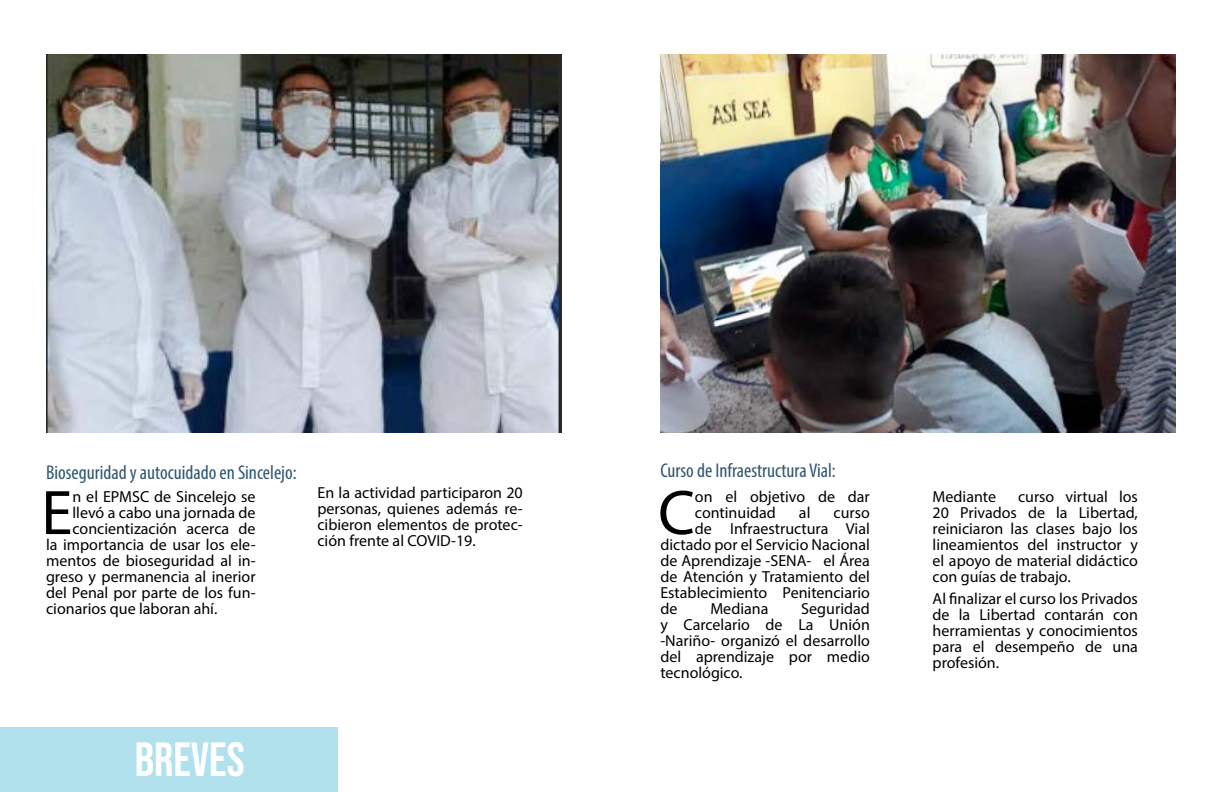
<style>
.page{position:relative;width:1224px;height:792px;background:#fff}
.page>*{position:absolute;margin:0;border:0;box-sizing:border-box;transform-origin:0 0}
.t1{font:63.5px "Myriad Pro";color:#000}
.t2{font:48px "Bebas Neue";color:#fff}
.t3{font:condensed 20px "Myriad Pro";color:#305671}
.t4{font:16px/16px "Myriad Pro";color:#000;text-align:justify}
</style>
<div class="page">
<div style="left:0;top:728px;width:338px;height:64px;background:#b1e1ec"></div>
<img style="left:46px;top:54px;width:515px;height:379px">
<img style="left:660px;top:54px;width:516px;height:379px">
<p class="t3" style="left:46px;top:461px;width:252px">Bioseguridad y autocuidado en Sincelejo:</p>
<p class="t4" style="left:72px;top:488px;width:185px">n el EPMSC de Sincelejo se</p>
<p class="t4" style="left:72px;top:504px;width:185px">llevó a cabo una jornada de</p>
<p class="t4" style="left:72px;top:520px;width:185px">concientización acerca de</p>
<p class="t4" style="left:46px;top:536px;width:211px">la importancia de usar los ele-</p>
<p class="t4" style="left:46px;top:552px;width:211px">mentos de bioseguridad al in-</p>
<p class="t4" style="left:46px;top:568px;width:211px">greso y permanencia al inerior</p>
<p class="t4" style="left:46px;top:584px;width:211px">del Penal por parte de los fun-</p>
<p class="t4" style="left:46px;top:600px;width:173px">cionarios que laboran ahí.</p>
<h1 class="t1" style="left:41px;top:474px;width:33px">E</h1>
<p class="t4" style="left:317px;top:484px;width:207px">En la actividad participaron 20 personas, quienes además re&shy;cibieron elementos de protec-</p>
<p class="t4" style="left:317px;top:532px;width:160px">ción frente al COVID-19.</p>
<h2 class="t2" style="left:135px;top:733px;width:111px">BREVES</h2>
<p class="t3" style="left:660px;top:459px;width:177px">Curso de Infraestructura Vial:</p>
<h1 class="t1" style="left:658px;top:474px;width:38px">C</h1>
<p class="t4" style="left:695px;top:488px;width:176px">on el objetivo de dar continuidad</p>
<p class="t4" style="left:799px;top:504px;width:13px">al</p>
<p class="t4" style="left:834px;top:504px;width:38px">curso</p>
<p class="t4" style="left:695px;top:520px;width:176px">de Infraestructura Vial</p>
<p class="t4" style="left:660px;top:536px;width:211px">dictado por el Servicio Nacional</p>
<p class="t4" style="left:660px;top:552px;width:211px">de Aprendizaje -SENA- el Área</p>
<p class="t4" style="left:660px;top:568px;width:211px">de Atención y Tratamiento del</p>
<p class="t4" style="left:660px;top:584px;width:211px">Establecimiento Penitenciario</p>
<p class="t4" style="left:660px;top:600px;width:19px">de</p>
<p class="t4" style="left:710px;top:600px;width:60px">Mediana</p>
<p class="t4" style="left:660px;top:600px;width:211px;text-indent:141px">Seguridad y Carcelario de La Unión -Nariño- organizó el desarrollo del aprendizaje por medio tecnológico.</p>
<p class="t4" style="left:933px;top:488px;width:207px;text-indent:85px">curso virtual los 20 Privados de la Libertad, reiniciaron las clases bajo los lineamientos del instructor y el apoyo de material didáctico con guías de trabajo.</p>
<p class="t4" style="left:933px;top:590px;width:207px">Al finalizar el curso los Privados de la Libertad contarán con herramientas y conocimientos para el desempeño de una profesión.</p>
<p class="t4" style="left:933px;top:488px;width:65px">Mediante</p>
</div>
